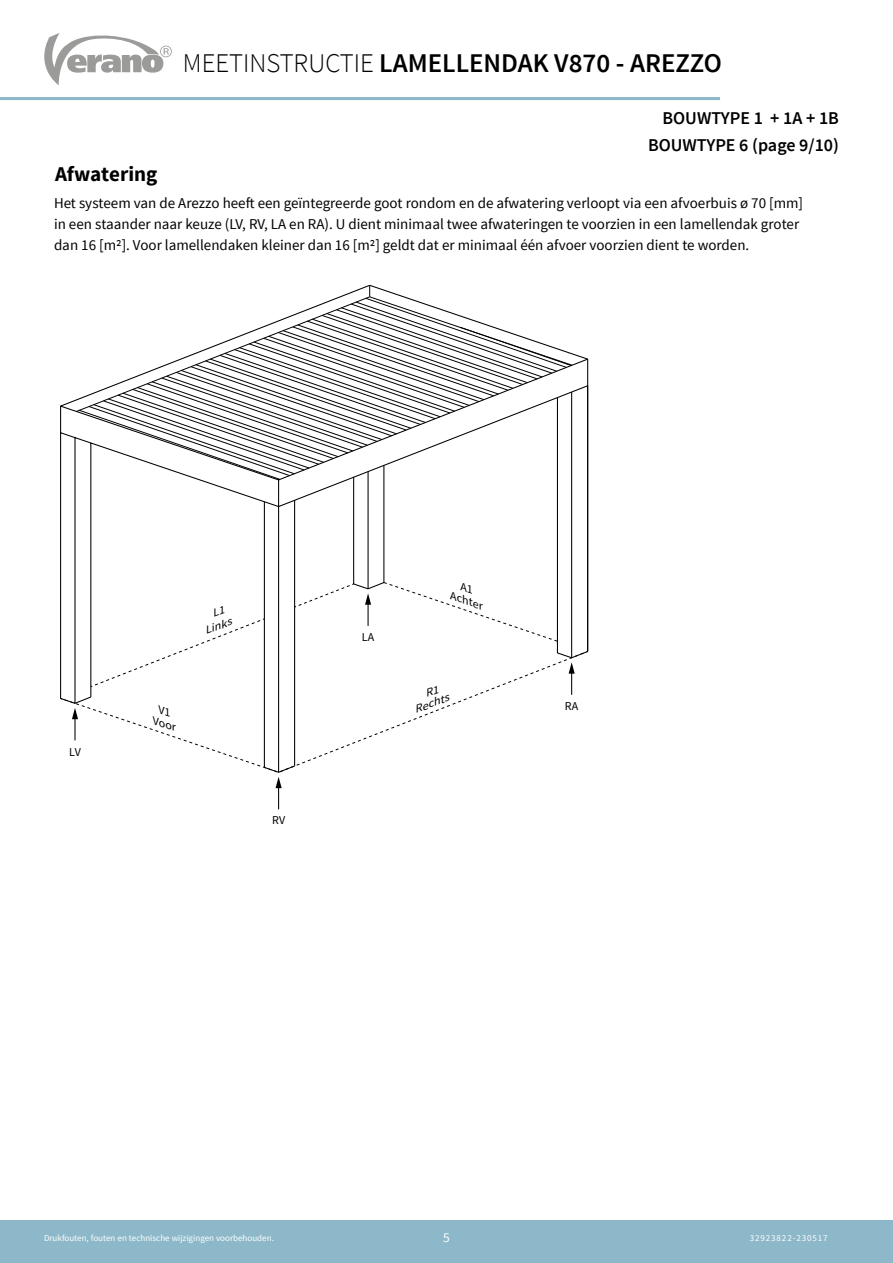
<style>
.page{position:relative;width:893px;height:1263px;background:#fff}
.page>*{position:absolute;margin:0;border:0;box-sizing:border-box;transform-origin:0 0}
.t1{font:600 27px "Source Sans Pro";color:#000}
.t2{font:700 21px "Source Sans Pro";color:#000}
.t3{font:600 18px/27px "Source Sans Pro";color:#000;text-align:right}
.t4{font:15px/21px "Source Sans Pro";color:#000}
.t5{font:13.5px "Source Sans Pro";color:#fff}
.t6{font:12px "Source Sans Pro";color:#000}
.t7{font:italic 11.4px "Source Sans Pro";color:#000;scale:1.11 1}
.t8{font:italic 11.25px "Source Sans Pro";color:#000;scale:1.14 1}
.t9{font:9px "Source Sans Pro";color:#fff}
.t10{font:9px "Source Sans Pro";letter-spacing:.1em;color:#fff}
.s1{font-weight:300}
</style>
<div class="page">
<div style="left:0;top:1220px;width:893px;height:43px;background:#8db8c9"></div>
<svg style="left:44px;top:33px;width:128px;height:52px"></svg>
<hr style="left:0;top:97px;width:720px;height:3px;background:#8db8c9">
<svg style="left:60px;top:399px;width:217px;height:184px"></svg>
<svg style="left:76px;top:284px;width:512px;height:128px"></svg>
<svg style="left:277px;top:391px;width:296px;height:192px"></svg>
<hr style="left:587px;top:386px;width:1px;height:265px;background:#000">
<svg style="left:352px;top:464px;width:234px;height:190px"></svg>
<svg style="left:72px;top:652px;width:512px;height:121px"></svg>
<hr style="left:74px;top:717px;width:2px;height:23px;background:#000">
<svg style="left:276px;top:777px;width:6px;height:32px"></svg>
<svg style="left:365px;top:593px;width:6px;height:33px"></svg>
<svg style="left:569px;top:662px;width:6px;height:33px"></svg>
<svg style="left:383px;top:582px;width:175px;height:60px"></svg>
<svg style="left:60px;top:583px;width:294px;height:136px"></svg>
<svg style="left:427px;top:685px;width:12px;height:12px"></svg>
<h1 class="t1" style="left:183px;top:46px;width:540px"><span class="s1">MEETINSTRUCTIE</span> LAMELLENDAK V870 - AREZZO</h1>
<p class="t3" style="left:648px;top:105px;width:192px">BOUWTYPE 1 + 1A + 1B<br>BOUWTYPE 6 (page 9/10)</p>
<h2 class="t2" style="left:55px;top:160px;width:104px">Afwatering</h2>
<p class="t4" style="left:54px;top:193px;width:751px">Het systeem van de Arezzo heeft een geïntegreerde goot rondom en de afwatering verloopt via een afvoerbuis ø 70 [mm] in een staander naar keuze (LV, RV, LA en RA). U dient minimaal twee afwateringen te voorzien in een lamellendak groter dan 16 [m2]. Voor lamellendaken kleiner dan 16 [m2] geldt dat er minimaal één afvoer voorzien dient te worden.</p>
<p class="t6" style="left:69px;top:744px;width:13px">LV</p>
<p class="t8" style="left:202px;top:624px;width:26px;rotate:-21deg">Links</p>
<p class="t7" style="left:156px;top:714px;width:24px;rotate:18deg">Voor</p>
<p class="t6" style="left:272px;top:813px;width:15px">RV</p>
<p class="t6" style="left:362px;top:630px;width:14px">LA</p>
<p class="t7" style="left:454px;top:589px;width:32px;rotate:18deg">Achter</p>
<p class="t8" style="left:412px;top:703px;width:33px;rotate:-21deg">Rechts</p>
<p class="t6" style="left:565px;top:698px;width:15px">RA</p>
<p class="t9" style="left:44px;top:1233px;width:231px">Drukfouten, fouten en technische wijzigingen voorbehouden.</p>
<p class="t5" style="left:443px;top:1229px;width:8px">5</p>
<p class="t10" style="left:750px;top:1233px;width:80px">32923822-230517</p>
</div>
